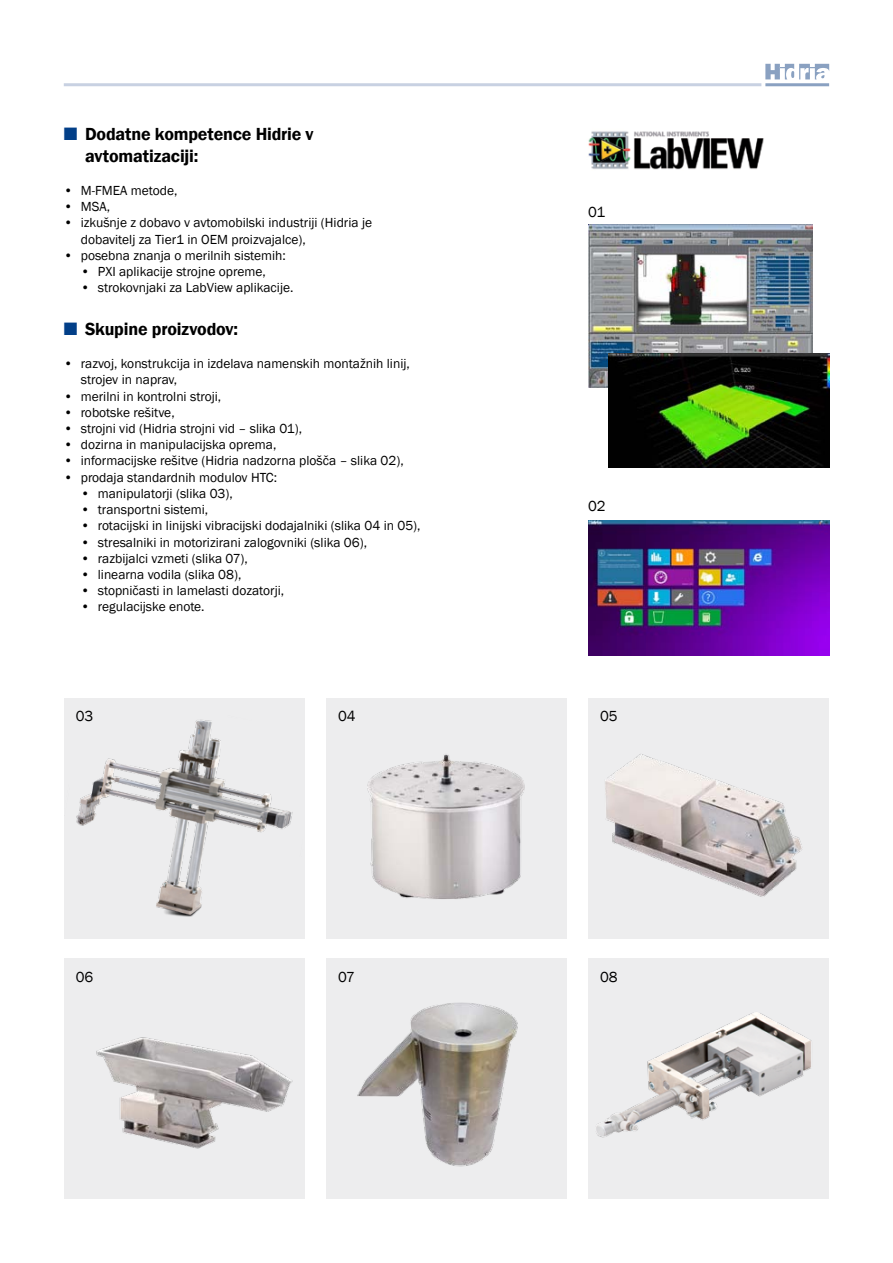
<style>
.page{position:relative;width:893px;height:1263px;background:#fff}
.page>*{position:absolute;margin:0;border:0;box-sizing:border-box;transform-origin:0 0}
.t1{font:600 18px/21.6px "Franklin Gothic";letter-spacing:-.01em;color:#000}
.t2{font:15px "Franklin Gothic";letter-spacing:-.005em;color:#000}
.t3{font:13.5px/16.2px "Franklin Gothic";color:#000}
.s1{color:#023f88}
</style>
<div class="page">
<svg style="left:765px;top:64px;width:64px;height:22px"></svg>
<hr style="left:64px;top:83px;width:697px;height:3px;background:#c8d1e2">
<div style="left:326px;top:698px;width:241px;height:241px;background:#ededee"></div>
<img style="left:367px;top:754px;width:158px;height:145px">
<div style="left:64px;top:698px;width:241px;height:241px;background:#ededee"></div>
<img style="left:76px;top:719px;width:217px;height:198px">
<div style="left:64px;top:958px;width:241px;height:241px;background:#ededee"></div>
<img style="left:96px;top:1037px;width:197px;height:112px">
<div style="left:326px;top:958px;width:241px;height:241px;background:#ededee"></div>
<img style="left:357px;top:1002px;width:161px;height:165px">
<div style="left:588px;top:698px;width:241px;height:241px;background:#ededee"></div>
<img style="left:605px;top:754px;width:197px;height:143px">
<img style="left:588px;top:520px;width:241px;height:136px">
<img style="left:588px;top:225px;width:224px;height:163px">
<img style="left:588px;top:131px;width:176px;height:39px">
<img style="left:608px;top:353px;width:221px;height:114px">
<div style="left:588px;top:958px;width:241px;height:241px;background:#ededee"></div>
<img style="left:596px;top:1012px;width:216px;height:126px">
<h1 class="t1" style="left:85px;top:124px;width:230px;text-indent:-21px"><span class="s1">■</span> Dodatne kompetence Hidrie v avtomatizaciji:</h1>
<p class="t3" style="left:64px;top:183px;width:115px">• M-FMEA metode,</p>
<p class="t3" style="left:64px;top:199px;width:48px">• MSA,</p>
<p class="t3" style="left:81px;top:215px;width:293px;text-indent:-17px">• izkušnje z dobavo v avtomobilski industriji (Hidria je dobavitelj za Tier1 in OEM proizvajalce),</p>
<p class="t3" style="left:64px;top:247px;width:224px">• posebna znanja o merilnih sistemih:</p>
<p class="t3" style="left:81px;top:264px;width:187px">• PXI aplikacije strojne opreme,</p>
<p class="t3" style="left:81px;top:280px;width:214px">• strokovnjaki za LabView aplikacije.</p>
<h1 class="t1" style="left:64px;top:318px;width:176px"><span class="s1">■</span> Skupine proizvodov:</h1>
<p class="t3" style="left:81px;top:356px;width:331px;text-indent:-17px">• razvoj, konstrukcija in izdelava namenskih montažnih linij, strojev in naprav,</p>
<p class="t3" style="left:64px;top:388px;width:159px">• merilni in kontrolni stroji,</p>
<p class="t3" style="left:64px;top:405px;width:112px">• robotske rešitve,</p>
<p class="t3" style="left:64px;top:421px;width:240px">• strojni vid (Hidria strojni vid – slika 01),</p>
<p class="t3" style="left:64px;top:437px;width:214px">• dozirna in manipulacijska oprema,</p>
<p class="t3" style="left:64px;top:453px;width:341px">• informacijske rešitve (Hidria nadzorna plošča – slika 02),</p>
<p class="t3" style="left:64px;top:469px;width:215px">• prodaja standardnih modulov HTC:</p>
<p class="t3" style="left:81px;top:486px;width:154px">• manipulatorji (slika 03),</p>
<p class="t3" style="left:81px;top:502px;width:129px">• transportni sistemi,</p>
<p class="t3" style="left:81px;top:518px;width:341px">• rotacijski in linijski vibracijski dodajalniki (slika 04 in 05),</p>
<p class="t3" style="left:81px;top:534px;width:288px">• stresalniki in motorizirani zalogovniki (slika 06),</p>
<p class="t3" style="left:81px;top:550px;width:169px">• razbijalci vzmeti (slika 07),</p>
<p class="t3" style="left:81px;top:567px;width:162px">• linearna vodila (slika 08),</p>
<p class="t3" style="left:81px;top:583px;width:205px">• stopničasti in lamelasti dozatorji,</p>
<p class="t3" style="left:81px;top:599px;width:125px">• regulacijske enote.</p>
<p class="t2" style="left:76px;top:707px;width:19px">03</p>
<p class="t2" style="left:338px;top:707px;width:19px">04</p>
<p class="t2" style="left:76px;top:967px;width:19px">06</p>
<p class="t2" style="left:338px;top:967px;width:18px">07</p>
<p class="t2" style="left:588px;top:203px;width:19px">01</p>
<p class="t2" style="left:588px;top:497px;width:19px">02</p>
<p class="t2" style="left:600px;top:707px;width:19px">05</p>
<p class="t2" style="left:600px;top:967px;width:19px">08</p>
</div>
